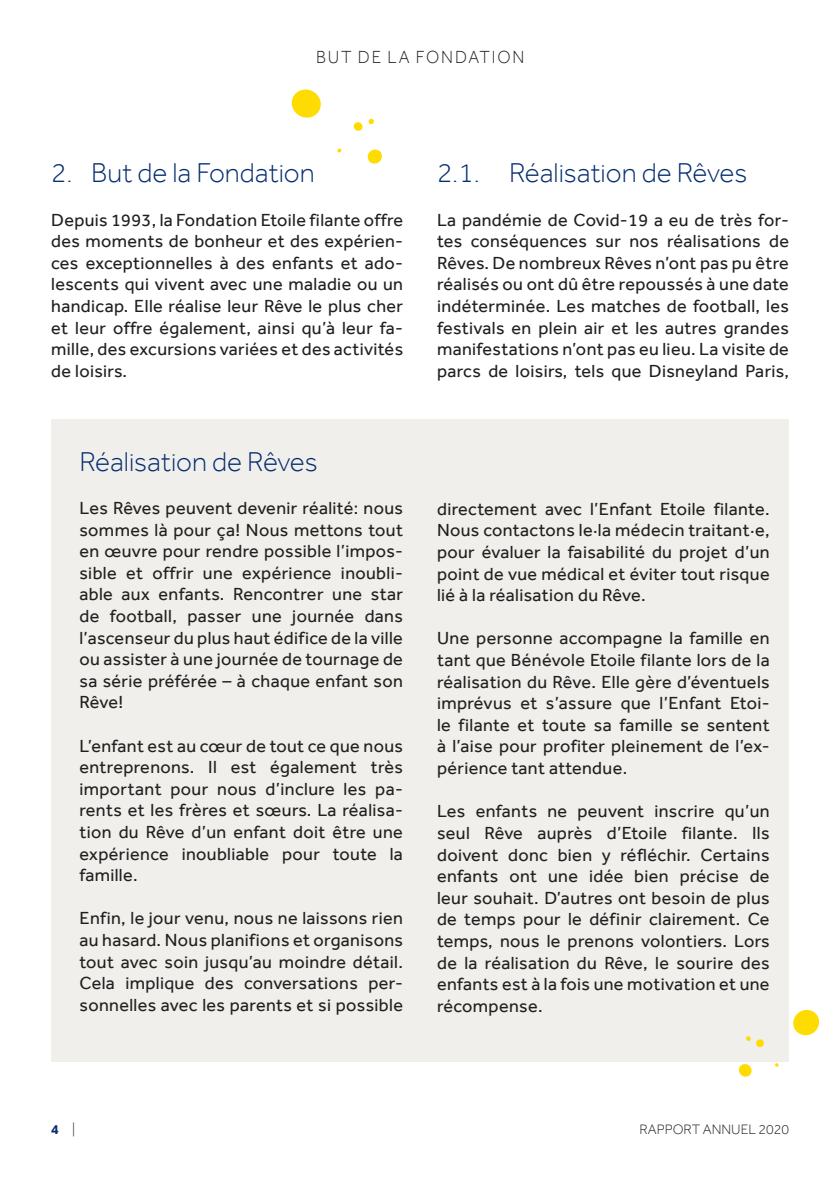
<style>
.page{position:relative;width:840px;height:1191px;background:#fff}
.page>*{position:absolute;margin:0;border:0;box-sizing:border-box;transform-origin:0 0}
.t1{font:300 28px "Effra";color:#052d6f}
.t2{font:18px/21.6px "Effra";letter-spacing:.02em;color:#231f20;text-align:justify}
.t3{font:300 18px "Effra";letter-spacing:.105em;color:#231f20;scale:.95 1}
.t4{font:300 14px "Effra";color:#231f20}
.t5{font:700 14px "Effra";color:#052d6f}
.s1{font-weight:300;color:#231f20}
</style>
<div class="page">
<div style="left:51px;top:420px;width:737px;height:641px;background:#f0efec"></div>
<svg style="left:291px;top:89px;width:30px;height:29px"></svg>
<svg style="left:367px;top:149px;width:15px;height:15px"></svg>
<svg style="left:353px;top:119px;width:21px;height:12px"></svg>
<svg style="left:337px;top:148px;width:4px;height:5px"></svg>
<svg style="left:793px;top:1009px;width:27px;height:27px"></svg>
<svg style="left:739px;top:1064px;width:12px;height:13px"></svg>
<svg style="left:746px;top:1036px;width:18px;height:11px"></svg>
<svg style="left:775px;top:1063px;width:3px;height:4px"></svg>
<p class="t3" style="left:316px;top:46px;width:221px">BUT DE LA FONDATION</p>
<h1 class="t1" style="left:51px;top:156px;width:265px">2. But de la Fondation</h1>
<p class="t2" style="left:51px;top:208px;width:353px">Depuis 1993, la Fondation Etoile filante offre des moments de bonheur et des expérien&shy;ces exceptionnelles à des enfants et ado&shy;lescents qui vivent avec une maladie ou un handicap. Elle réalise leur Rêve le plus cher et leur offre également, ainsi qu’à leur fa&shy;mille, des excursions variées et des activités de loisirs.</p>
<h1 class="t1" style="left:79px;top:444px;width:240px">Réalisation de Rêves</h1>
<p class="t2" style="left:79px;top:497px;width:325px">Les Rêves peuvent devenir réalité: nous sommes là pour ça! Nous mettons tout en œuvre pour rendre possible l’impos&shy;sible et offrir une expérience inoubli&shy;able aux enfants. Rencontrer une star de football, passer une journée dans l’ascenseur du plus haut édifice de la ville ou assister à une journée de tournage de sa série préférée – à chaque enfant son Rêve!</p>
<p class="t2" style="left:79px;top:734px;width:325px">L’enfant est au cœur de tout ce que nous entreprenons. Il est également très important pour nous d’inclure les pa&shy;rents et les frères et sœurs. La réalisa&shy;tion du Rêve d’un enfant doit être une expérience inoubliable pour toute la famille.</p>
<p class="t2" style="left:79px;top:907px;width:325px">Enfin, le jour venu, nous ne laissons rien au hasard. Nous planifions et organisons tout avec soin jusqu’au moindre détail.<br>Cela implique des conversations per&shy;sonnelles avec les parents et si possible</p>
<h1 class="t1" style="left:437px;top:156px;width:312px">2.1. Réalisation de Rêves</h1>
<p class="t2" style="left:437px;top:208px;width:353px">La pandémie de Covid-19 a eu de très for&shy;tes conséquences sur nos réalisations de Rêves. De nombreux Rêves n’ont pas pu être réalisés ou ont dû être repoussés à une date indéterminée. Les matches de football, les festivals en plein air et les autres grandes manifestations n’ont pas eu lieu. La visite de parcs de loisirs, tels que Disneyland Paris,</p>
<p class="t2" style="left:437px;top:498px;width:334px">directement avec l’Enfant Etoile filante.<br>Nous contactons le·la médecin traitant·e, pour évaluer la faisabilité du projet d’un point de vue médical et éviter tout risque lié à la réalisation du Rêve.</p>
<p class="t2" style="left:437px;top:627px;width:334px">Une personne accompagne la famille en tant que Bénévole Etoile filante lors de la réalisation du Rêve. Elle gère d’éventuels imprévus et s’assure que l’Enfant Etoi&shy;le filante et toute sa famille se sentent à l’aise pour profiter pleinement de l’ex&shy;périence tant attendue.</p>
<p class="t2" style="left:437px;top:800px;width:334px">Les enfants ne peuvent inscrire qu’un seul Rêve auprès d’Etoile filante. Ils doivent donc bien y réfléchir. Certains enfants ont une idée bien précise de leur souhait. D’autres ont besoin de plus de temps pour le définir clairement. Ce temps, nous le prenons volontiers. Lors de la réalisation du Rêve, le sourire des enfants est à la fois une motivation et une récompense.</p>
<p class="t5" style="left:51px;top:1120px;width:26px">4 <span class="s1">|</span></p>
<p class="t4" style="left:639px;top:1120px;width:151px">RAPPORT ANNUEL 2020</p>
</div>
